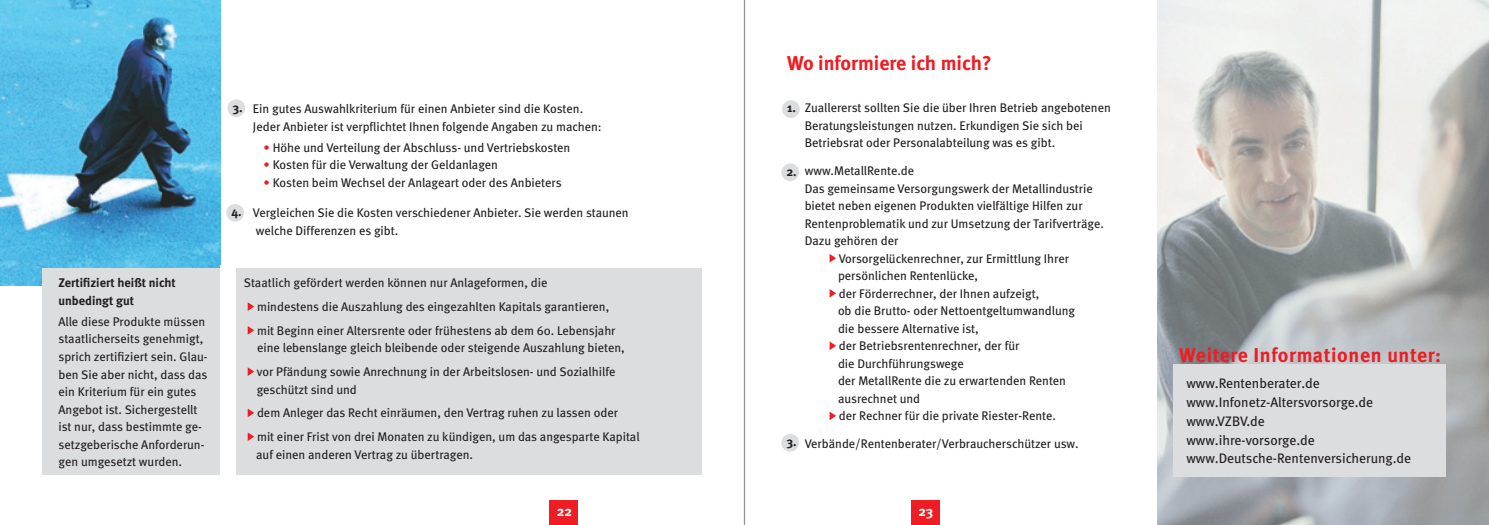
<style>
.page{position:relative;width:1489px;height:525px;background:#fff}
.page>*{position:absolute;margin:0;border:0;box-sizing:border-box;transform-origin:0 0}
.t1{font:700 20px "Meta";letter-spacing:.015em;color:#ee1d23}
.t2{font:13.75px "Meta";color:#231f20}
.t3{font:700 13.75px "Meta";color:#fff}
.t4{font:12.5px/17.5px "Meta";color:#231f20}
.t5{font:700 12.5px "Meta";color:#231f20}
.s1{color:#ee1d23}
</style>
<div class="page">
<div style="left:549px;top:500px;width:29px;height:24px;background:#ee1d23"></div>
<hr style="left:743px;top:0;width:1px;height:524px;background:#939598">
<div style="left:911px;top:500px;width:28px;height:24px;background:#ee1d23"></div>
<hr style="left:744px;top:0;width:1px;height:524px;background:#939598">
<img style="left:0;top:0;width:220px;height:285px">
<img style="left:1157px;top:0;width:331px;height:524px">
<div style="left:43px;top:268px;width:659px;height:207px;background:#dcdddf"></div>
<div style="left:782px;top:100px;width:17px;height:18px;background:#dcdddf;border-radius:50%"></div>
<svg style="left:829px;top:254px;width:7px;height:8px"></svg>
<svg style="left:829px;top:289px;width:7px;height:8px"></svg>
<svg style="left:829px;top:341px;width:7px;height:9px"></svg>
<svg style="left:829px;top:411px;width:7px;height:9px"></svg>
<div style="left:1173px;top:364px;width:273px;height:112px;background:#dcdddf"></div>
<div style="left:781px;top:163px;width:18px;height:18px;background:#dcdddf;border-radius:50%"></div>
<div style="left:781px;top:433px;width:18px;height:18px;background:#dcdddf;border-radius:50%"></div>
<svg style="left:248px;top:302px;width:6px;height:9px"></svg>
<svg style="left:248px;top:326px;width:6px;height:8px"></svg>
<svg style="left:248px;top:367px;width:6px;height:9px"></svg>
<svg style="left:248px;top:409px;width:6px;height:8px"></svg>
<svg style="left:248px;top:432px;width:6px;height:9px"></svg>
<div style="left:227px;top:99px;width:18px;height:18px;background:#dcdddf;border-radius:50%"></div>
<div style="left:226px;top:204px;width:18px;height:17px;background:#dcdddf;border-radius:50%"></div>
<div style="left:220px;top:266px;width:15px;height:214px;background:#fff"></div>
<p class="t5" style="left:58px;top:275px;width:119px">Zertifiziert heißt nicht</p>
<p class="t5" style="left:58px;top:293px;width:77px">unbedingt gut</p>
<p class="t4" style="left:58px;top:312px;width:151px">Alle diese Produkte müssen staatlicherseits genehmigt, sprich zertifiziert sein. Glau&shy;ben Sie aber nicht, dass das ein Kriterium für ein gutes<br>Angebot ist. Sichergestellt ist nur, dass bestimmte ge&shy;setzgeberische Anforderun&shy;gen umgesetzt wurden.</p>
<p class="t5" style="left:232px;top:100px;width:12px">3.</p>
<p class="t5" style="left:231px;top:204px;width:12px">4.</p>
<p class="t4" style="left:253px;top:100px;width:332px">Ein gutes Auswahlkriterium für einen Anbieter sind die Kosten.</p>
<p class="t4" style="left:253px;top:117px;width:350px">Jeder Anbieter ist verpflichtet Ihnen folgende Angaben zu machen:</p>
<p class="t4" style="left:263px;top:139px;width:308px"><span class="s1">•</span> Höhe und Verteilung der Abschluss- und Vertriebskosten</p>
<p class="t4" style="left:263px;top:156px;width:236px"><span class="s1">•</span> Kosten für die Verwaltung der Geldanlagen</p>
<p class="t4" style="left:263px;top:174px;width:299px"><span class="s1">•</span> Kosten beim Wechsel der Anlageart oder des Anbieters</p>
<p class="t4" style="left:253px;top:204px;width:377px">Vergleichen Sie die Kosten verschiedener Anbieter. Sie werden staunen</p>
<p class="t4" style="left:256px;top:221px;width:144px">welche Differenzen es gibt.</p>
<p class="t4" style="left:244px;top:274px;width:305px">Staatlich gefördert werden können nur Anlageformen, die</p>
<p class="t4" style="left:257px;top:297px;width:354px">mindestens die Auszahlung des eingezahlten Kapitals garantieren,</p>
<p class="t4" style="left:257px;top:321px;width:360px">mit Beginn einer Altersrente oder frühestens ab dem 60. Lebensjahr</p>
<p class="t4" style="left:257px;top:339px;width:369px">eine lebenslange gleich bleibende oder steigende Auszahlung bieten,</p>
<p class="t4" style="left:257px;top:362px;width:360px">vor Pfändung sowie Anrechnung in der Arbeitslosen- und Sozialhilfe</p>
<p class="t4" style="left:257px;top:380px;width:102px">geschützt sind und</p>
<p class="t4" style="left:257px;top:404px;width:362px">dem Anleger das Recht einräumen, den Vertrag ruhen zu lassen oder</p>
<p class="t4" style="left:257px;top:427px;width:384px">mit einer Frist von drei Monaten zu kündigen, um das angesparte Kapital</p>
<p class="t4" style="left:256px;top:445px;width:218px">auf einen anderen Vertrag zu übertragen.</p>
<p class="t1" style="left:787px;top:51px;width:206px">Wo informiere ich mich?</p>
<p class="t5" style="left:787px;top:101px;width:10px">1.</p>
<p class="t5" style="left:786px;top:164px;width:12px">2.</p>
<p class="t5" style="left:786px;top:434px;width:12px">3.</p>
<p class="t4" style="left:804px;top:99px;width:307px">Zuallererst sollten Sie die über Ihren Betrieb angebotenen</p>
<p class="t4" style="left:804px;top:117px;width:279px">Beratungsleistungen nutzen. Erkundigen Sie sich bei</p>
<p class="t4" style="left:804px;top:134px;width:252px">Betriebsrat oder Personalabteilung was es gibt.</p>
<p class="t4" style="left:804px;top:162px;width:111px">www.MetallRente.de</p>
<p class="t4" style="left:804px;top:179px;width:289px">Das gemeinsame Versorgungswerk der Metallindustrie</p>
<p class="t4" style="left:804px;top:197px;width:279px">bietet neben eigenen Produkten vielfältige Hilfen zur</p>
<p class="t4" style="left:804px;top:214px;width:301px">Rentenproblematik und zur Umsetzung der Tarifverträge.</p>
<p class="t4" style="left:804px;top:232px;width:95px">Dazu gehören der</p>
<p class="t4" style="left:838px;top:249px;width:232px">Vorsorgelückenrechner, zur Ermittlung Ihrer</p>
<p class="t4" style="left:838px;top:267px;width:142px">persönlichen Rentenlücke,</p>
<p class="t4" style="left:838px;top:284px;width:202px">der Förderrechner, der Ihnen aufzeigt,</p>
<p class="t4" style="left:838px;top:302px;width:239px">ob die Brutto- oder Nettoentgeltumwandlung</p>
<p class="t4" style="left:838px;top:319px;width:142px">die bessere Alternative ist,</p>
<p class="t4" style="left:838px;top:337px;width:182px">der Betriebsrentenrechner, der für</p>
<p class="t4" style="left:838px;top:354px;width:127px">die Durchführungswege</p>
<p class="t4" style="left:838px;top:372px;width:229px">der MetallRente die zu erwartenden Renten</p>
<p class="t4" style="left:838px;top:389px;width:84px">ausrechnet und</p>
<p class="t4" style="left:838px;top:407px;width:218px">der Rechner für die private Riester-Rente.</p>
<p class="t4" style="left:804px;top:434px;width:275px">Verbände/Rentenberater/Verbraucherschützer usw.</p>
<p class="t3" style="left:557px;top:502px;width:17px">22</p>
<p class="t3" style="left:918px;top:502px;width:16px">23</p>
<p class="t1" style="left:1179px;top:343px;width:263px">Weitere Informationen unter:</p>
<p class="t2" style="left:1186px;top:375px;width:135px">www.Rentenberater.de</p>
<p class="t2" style="left:1186px;top:394px;width:188px">www.Infonetz-Altersvorsorge.de</p>
<p class="t2" style="left:1186px;top:413px;width:80px">www.VZBV.de</p>
<p class="t2" style="left:1186px;top:431px;width:130px">www.ihre-vorsorge.de</p>
<p class="t2" style="left:1186px;top:450px;width:226px">www.Deutsche-Rentenversicherung.de</p>
</div>
